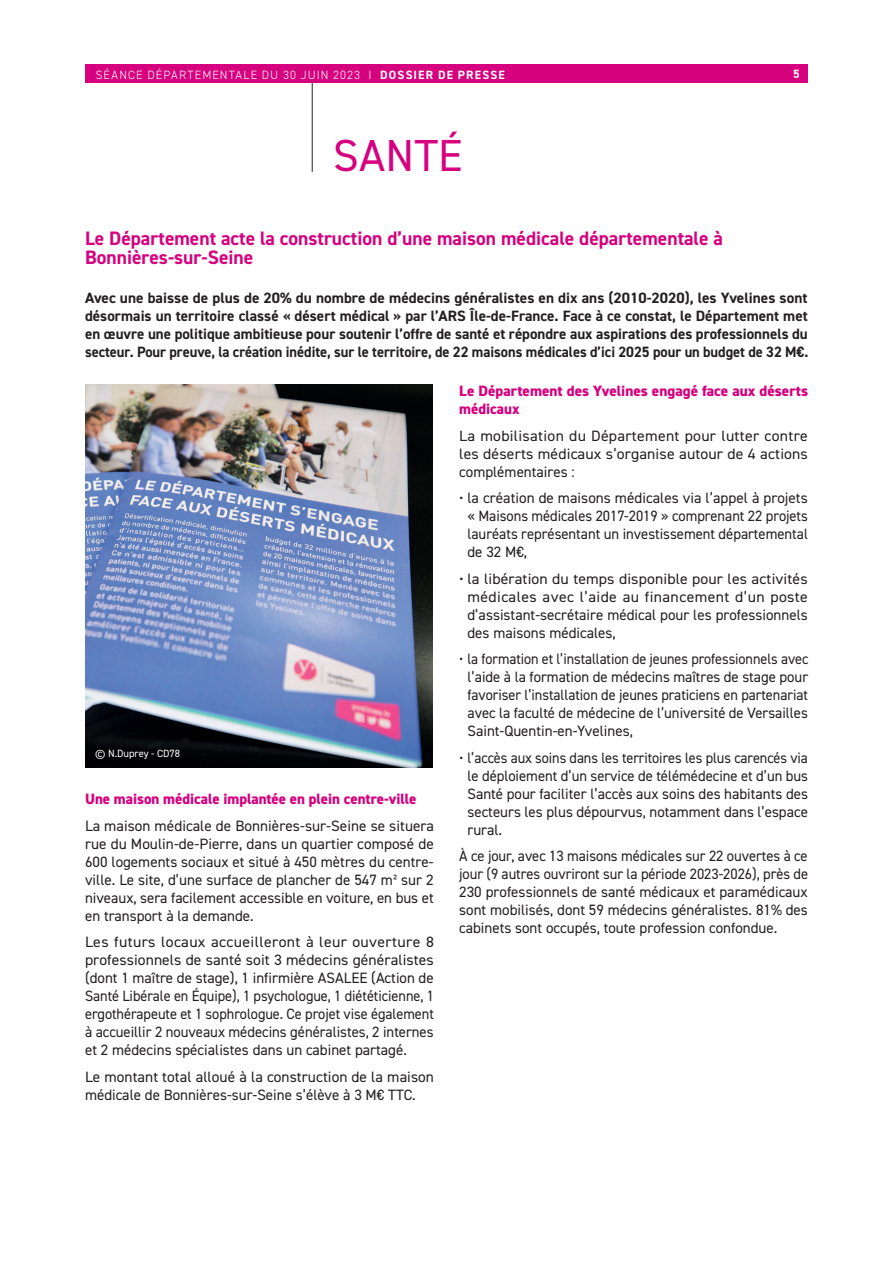
<style>
.page{position:relative;width:893px;height:1263px;background:#fff}
.page>*{position:absolute;margin:0;border:0;box-sizing:border-box;transform-origin:0 0}
.t1{font:45px "DIN2014";letter-spacing:.01em;color:#d6017f}
.t2{font:700 19.5px/19.5px "DIN2014";color:#d6017f}
.t3{font:15px/18px "DIN2014";color:#231f20;text-align:justify}
.t4{font:15px/18px "DIN2014";color:#231f20;text-align:justify;scale:1.05 1}
.t5{font:15px/18px "DIN2014";color:#231f20;text-align:justify;scale:.95 1}
.t6{font:700 15px/18px "DIN2014";letter-spacing:-.005em;color:#231f20;text-align:justify}
.t7{font:800 15px/18px "DIN2014";color:#d6017f}
.t8{font:300 12px "DIN2014";letter-spacing:.09em;color:#fff}
.t9{font:700 12px "DIN2014";color:#fff}
.t10{font:10.5px "DIN2014";color:#fff}
.s1{font-weight:700}
</style>
<div class="page">
<div style="left:85px;top:64px;width:723px;height:19px;background:#d6017f"></div>
<img style="left:85px;top:384px;width:348px;height:383px">
<hr style="left:312px;top:83px;width:1px;height:89px;background:#231f20">
<p class="t8" style="left:96px;top:67px;width:411px">SÉANCE DÉPARTEMENTALE DU 30 JUIN 2023 I <span class="s1">DOSSIER DE PRESSE</span></p>
<p class="t9" style="left:793px;top:65px;width:8px">5</p>
<h1 class="t1" style="left:333px;top:127px;width:131px">SANTÉ</h1>
<h2 class="t2" style="left:85px;top:228px;width:639px">Le Département acte la construction d’une maison médicale départementale à<br>Bonnières-sur-Seine</h2>
<p class="t6" style="left:85px;top:288px;width:725px">Avec une baisse de plus de 20% du nombre de médecins généralistes en dix ans (2010-2020), les Yvelines sont désormais un territoire classé « désert médical » par l’ARS Île-de-France. Face à ce constat, le Département met en œuvre une politique ambitieuse pour soutenir l’offre de santé et répondre aux aspirations des professionnels du secteur. Pour preuve, la création inédite, sur le territoire, de 22 maisons médicales d’ici 2025 pour un budget de 32 M€.</p>
<p class="t10" style="left:95px;top:747px;width:87px">© N.Duprey - CD78</p>
<p class="t7" style="left:85px;top:790px;width:333px">Une maison médicale implantée en plein centre-ville</p>
<p class="t3" style="left:85px;top:816px;width:350px">La maison médicale de Bonnières-sur-Seine se situera rue du Moulin-de-Pierre, dans un quartier composé de 600 logements sociaux et situé à 450 mètres du centre&shy;ville. Le site, d’une surface de plancher de 547 m² sur 2 niveaux, sera facilement accessible en voiture, en bus et en transport à la demande.</p>
<p class="t4" style="left:85px;top:933px;width:334px">Les futurs locaux accueilleront à leur ouverture 8 professionnels de santé soit 3 médecins généralistes (dont 1 maître de stage), 1 infirmière ASALEE (Action de Santé Libérale en Équipe), 1 psychologue, 1 diététicienne, 1 ergothérapeute et 1 sophrologue. Ce projet vise également à accueillir 2 nouveaux médecins généralistes, 2 internes et 2 médecins spécialistes dans un cabinet partagé.</p>
<p class="t3" style="left:85px;top:1067px;width:350px">Le montant total alloué à la construction de la maison médicale de Bonnières-sur-Seine s’élève à 3 M€ TTC.</p>
<p class="t7" style="left:459px;top:382px;width:350px">Le Département des Yvelines engagé face aux déserts médicaux</p>
<p class="t4" style="left:459px;top:426px;width:334px">La mobilisation du Département pour lutter contre les déserts médicaux s’organise autour de 4 actions complémentaires :</p>
<p class="t3" style="left:467px;top:489px;width:342px;text-indent:-8px">• la création de maisons médicales via l’appel à projets « Maisons médicales 2017-2019 » comprenant 22 projets lauréats représentant un investissement départemental de 32 M€,</p>
<p class="t4" style="left:467px;top:569px;width:326px;text-indent:-8px">• la libération du temps disponible pour les activités médicales avec l’aide au financement d’un poste d’assistant-secrétaire médical pour les professionnels des maisons médicales,</p>
<p class="t5" style="left:467px;top:650px;width:360px;text-indent:-8px">• la formation et l’installation de jeunes professionnels avec l’aide à la formation de médecins maîtres de stage pour favoriser l’installation de jeunes praticiens en partenariat avec la faculté de médecine de l’université de Versailles Saint-Quentin-en-Yvelines,</p>
<p class="t5" style="left:467px;top:748px;width:360px;text-indent:-8px">• l’accès aux soins dans les territoires les plus carencés via le déploiement d’un service de télémédecine et d’un bus Santé pour faciliter l’accès aux soins des habitants des secteurs les plus dépourvus, notamment dans l’espace rural.</p>
<p class="t3" style="left:459px;top:847px;width:350px">À ce jour, avec 13 maisons médicales sur 22 ouvertes à ce jour (9 autres ouvriront sur la période 2023-2026), près de 230 professionnels de santé médicaux et paramédicaux sont mobilisés, dont 59 médecins généralistes. 81% des cabinets sont occupés, toute profession confondue.</p>
</div>
